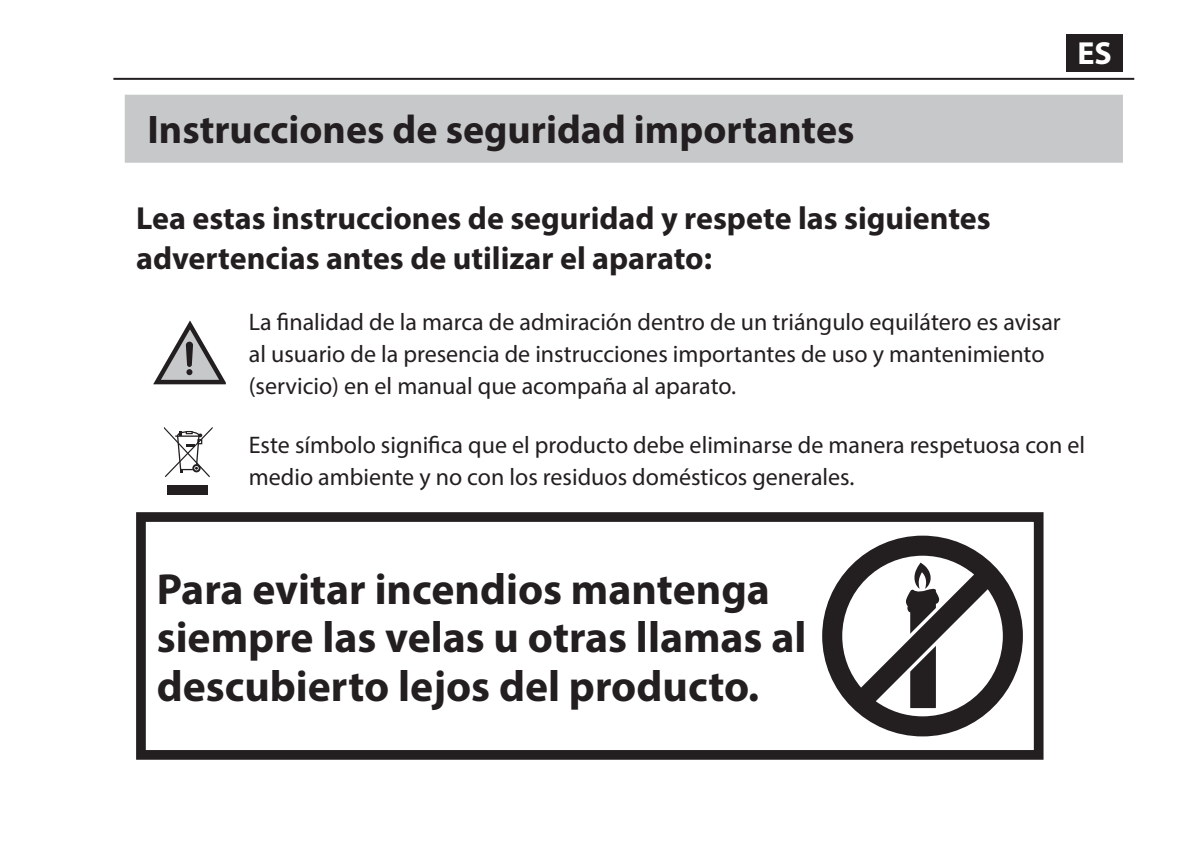
<style>
.page{position:relative;width:1191px;height:851px;background:#fff}
.page>*{position:absolute;margin:0;border:0;box-sizing:border-box;transform-origin:0 0}
.t1{font:700 43.6px/48.4px "Myriad Pro";color:#231f20}
.t2{font:700 40px "Myriad Pro";color:#231f20}
.t3{font:700 32px/40px "Myriad Pro";color:#231f20}
.t4{font:700 32px "Myriad Pro";color:#fff}
.t5{font:24px/32px "Myriad Pro";color:#231f20}
</style>
<div class="page">
<div style="left:1066px;top:34px;width:57px;height:37px;background:#231f20"></div>
<div style="left:125px;top:95px;width:998px;height:68px;background:#c7c8ca"></div>
<svg style="left:153px;top:320px;width:73px;height:65px"></svg>
<div style="left:136px;top:512px;width:907px;height:247px;border:10px solid #231f20"></div>
<svg style="left:822px;top:535px;width:201px;height:201px"></svg>
<svg style="left:164px;top:427px;width:49px;height:50px"></svg>
<div style="left:167px;top:485px;width:41px;height:9px;background:#231f20"></div>
<hr style="left:113px;top:78px;width:1021px;height:2px;background:#231f20">
<h2 class="t2" style="left:147px;top:104px;width:708px">Instrucciones de seguridad importantes</h2>
<h3 class="t4" style="left:1077px;top:32px;width:36px">ES</h3>
<h3 class="t3" style="left:136px;top:197px;width:856px">Lea estas instrucciones de seguridad y respete las siguientes advertencias antes de utilizar el aparato:</h3>
<p class="t5" style="left:249px;top:306px;width:813px">La finalidad de la marca de admiración dentro de un triángulo equilátero es avisar al usuario de la presencia de instrucciones importantes de uso y mantenimiento (servicio) en el manual que acompaña al aparato.</p>
<p class="t5" style="left:249px;top:429px;width:838px">Este símbolo significa que el producto debe eliminarse de manera respetuosa con el medio ambiente y no con los residuos domésticos generales.</p>
<h1 class="t1" style="left:157px;top:563px;width:651px">Para evitar incendios mantenga siempre las velas u otras llamas al descubierto lejos del producto.</h1>
</div>
